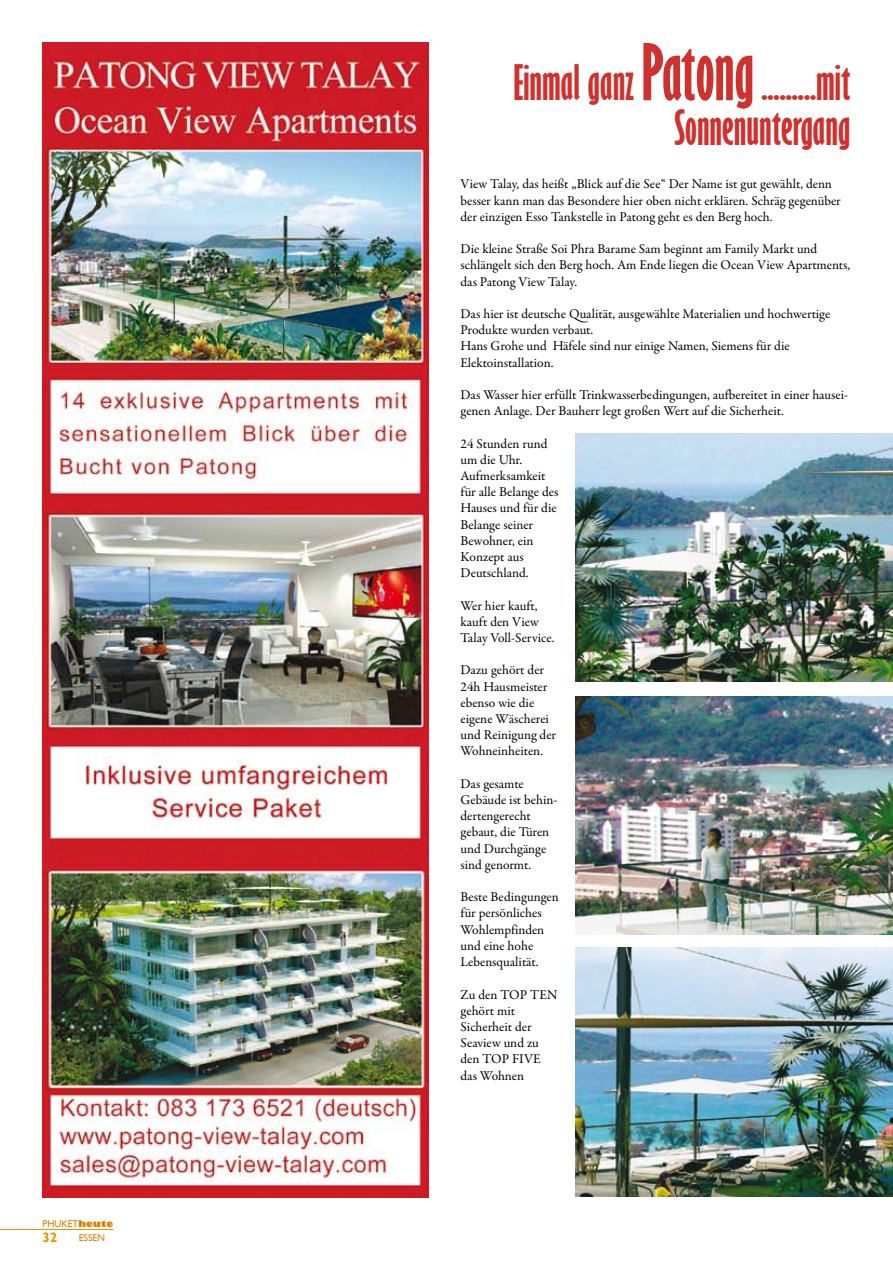
<style>
.page{position:relative;width:893px;height:1263px;background:#fff}
.page>*{position:absolute;margin:0;border:0;box-sizing:border-box;transform-origin:0 0}
.t1{font:700 extra-condensed 45px/45px "Gill Sans";color:#cf312e;text-align:right}
.t2{font:13.5px/16.2px "Garamond Premr Pro";color:#000}
.t3{font:700 13.5px "Gill Sans";color:#ea9200}
.t4{font:9.75px "Gill Sans";color:#da8000}
.s1{font-weight:800;font-size:9px}
.s2{font-size:72px}
</style>
<div class="page">
<hr style="left:0;top:1229px;width:113px;height:1px;background:#ea9200">
<img style="left:42px;top:42px;width:387px;height:1155px">
<img style="left:575px;top:433px;width:318px;height:249px">
<img style="left:575px;top:696px;width:318px;height:239px">
<img style="left:575px;top:947px;width:318px;height:249px">
<p class="t4" style="left:42px;top:1218px;width:72px">PHUKET<span class="s1">heute</span></p>
<p class="t3" style="left:42px;top:1229px;width:16px">32</p>
<p class="t4" style="left:79px;top:1232px;width:28px">ESSEN</p>
<h1 class="t1" style="left:513px;top:60px;width:338px">Einmal ganz <span class="s2">Patong</span> .........mit<br>Sonnenuntergang</h1>
<p class="t2" style="left:460px;top:176px;width:382px">View Talay, das heißt „Blick auf die See“ Der Name ist gut gewählt, denn besser kann man das Besondere hier oben nicht erklären. Schräg gegenüber der einzigen Esso Tankstelle in Patong geht es den Berg hoch.</p>
<p class="t2" style="left:460px;top:241px;width:391px">Die kleine Straße Soi Phra Barame Sam beginnt am Family Markt und schlängelt sich den Berg hoch. Am Ende liegen die Ocean View Apartments, das Patong View Talay.</p>
<p class="t2" style="left:460px;top:306px;width:371px">Das hier ist deutsche Qualität, ausgewählte Materialien und hochwertige Produkte wurden verbaut.<br>Hans Grohe und Häfele sind nur einige Namen, Siemens für die Elektoinstallation.</p>
<p class="t2" style="left:460px;top:387px;width:389px">Das Wasser hier erfüllt Trinkwasserbedingungen, aufbereitet in einer hausei&shy;genen Anlage. Der Bauherr legt großen Wert auf die Sicherheit.</p>
<p class="t2" style="left:460px;top:436px;width:99px">24 Stunden rund um die Uhr.<br>Aufmerksamkeit für alle Belange des<br>Hauses und für die<br>Belange seiner<br>Bewohner, ein<br>Konzept aus<br>Deutschland.</p>
<p class="t2" style="left:460px;top:598px;width:95px">Wer hier kauft, kauft den View<br>Talay Voll-Service.</p>
<p class="t2" style="left:460px;top:662px;width:97px">Dazu gehört der<br>24h Hausmeister ebenso wie die eigene Wäscherei und Reinigung der<br>Wohneinheiten.</p>
<p class="t2" style="left:460px;top:776px;width:98px">Das gesamte<br>Gebäude ist behin&shy;dertengerecht gebaut, die Türen und Durchgänge sind genormt.</p>
<p class="t2" style="left:460px;top:889px;width:100px">Beste Bedingungen für persönliches<br>Wohlempfinden und eine hohe<br>Lebensqualität.</p>
<p class="t2" style="left:460px;top:986px;width:98px">Zu den TOP TEN gehört mit<br>Sicherheit der<br>Seaview und zu den TOP FIVE das Wohnen</p>
</div>
